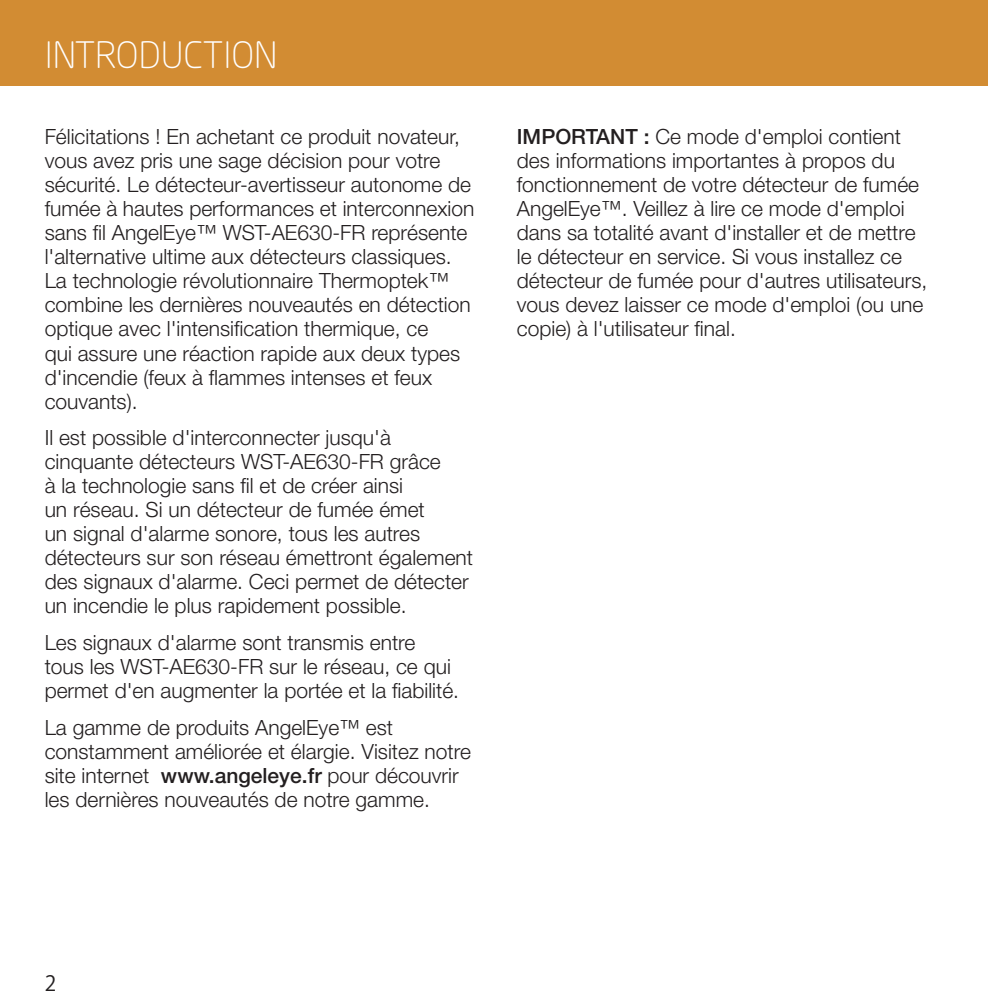
<style>
.page{position:relative;width:988px;height:994px;background:#fff}
.page>*{position:absolute;margin:0;border:0;box-sizing:border-box;transform-origin:0 0}
.t1{font:300 36px "Neo Sans Std";color:#fff}
.t2{font:300 21px/24px "Helvetica Neue";color:#231f20}
.t3{font:21px "Koz Go Pro Regular 90 msp RKSJ H";color:#231f20}
.s1{font-weight:500}
</style>
<div class="page">
<div style="left:0;top:0;width:988px;height:85px;background:#d28c33"></div>
<h1 class="t1" style="left:45px;top:35px;width:234px">INTRODUCTION</h1>
<p class="t2" style="left:45px;top:127px;width:431px">Félicitations ! En achetant ce produit novateur, vous avez pris une sage décision pour votre sécurité. Le détecteur-avertisseur autonome de fumée à hautes performances et interconnexion sans fil AngelEye™ WST-AE630-FR représente l'alternative ultime aux détecteurs classiques.<br>La technologie révolutionnaire Thermoptek™ combine les dernières nouveautés en détection optique avec l'intensification thermique, ce<br>qui assure une réaction rapide aux deux types d'incendie (feux à flammes intenses et feux couvants).</p>
<p class="t2" style="left:45px;top:428px;width:430px">Il est possible d'interconnecter jusqu'à cinquante détecteurs WST-AE630-FR grâce<br>à la technologie sans fil et de créer ainsi<br>un réseau. Si un détecteur de fumée émet<br>un signal d'alarme sonore, tous les autres détecteurs sur son réseau émettront également des signaux d'alarme. Ceci permet de détecter un incendie le plus rapidement possible.</p>
<p class="t2" style="left:45px;top:632px;width:416px">Les signaux d'alarme sont transmis entre tous les WST-AE630-FR sur le réseau, ce qui permet d'en augmenter la portée et la fiabilité.</p>
<p class="t2" style="left:45px;top:717px;width:428px">La gamme de produits AngelEye™ est constamment améliorée et élargie. Visitez notre site internet <span class="s1">www.angeleye.fr</span> pour découvrir les dernières nouveautés de notre gamme.</p>
<p class="t2" style="left:517px;top:127px;width:412px"><span class="s1">IMPORTANT :</span> Ce mode d'emploi contient des informations importantes à propos du fonctionnement de votre détecteur de fumée AngelEye™. Veillez à lire ce mode d'emploi dans sa totalité avant d'installer et de mettre le détecteur en service. Si vous installez ce détecteur de fumée pour d'autres utilisateurs, vous devez laisser ce mode d'emploi (ou une copie) à l'utilisateur final.</p>
<p class="t3" style="left:45px;top:975px;width:13px">2</p>
</div>
